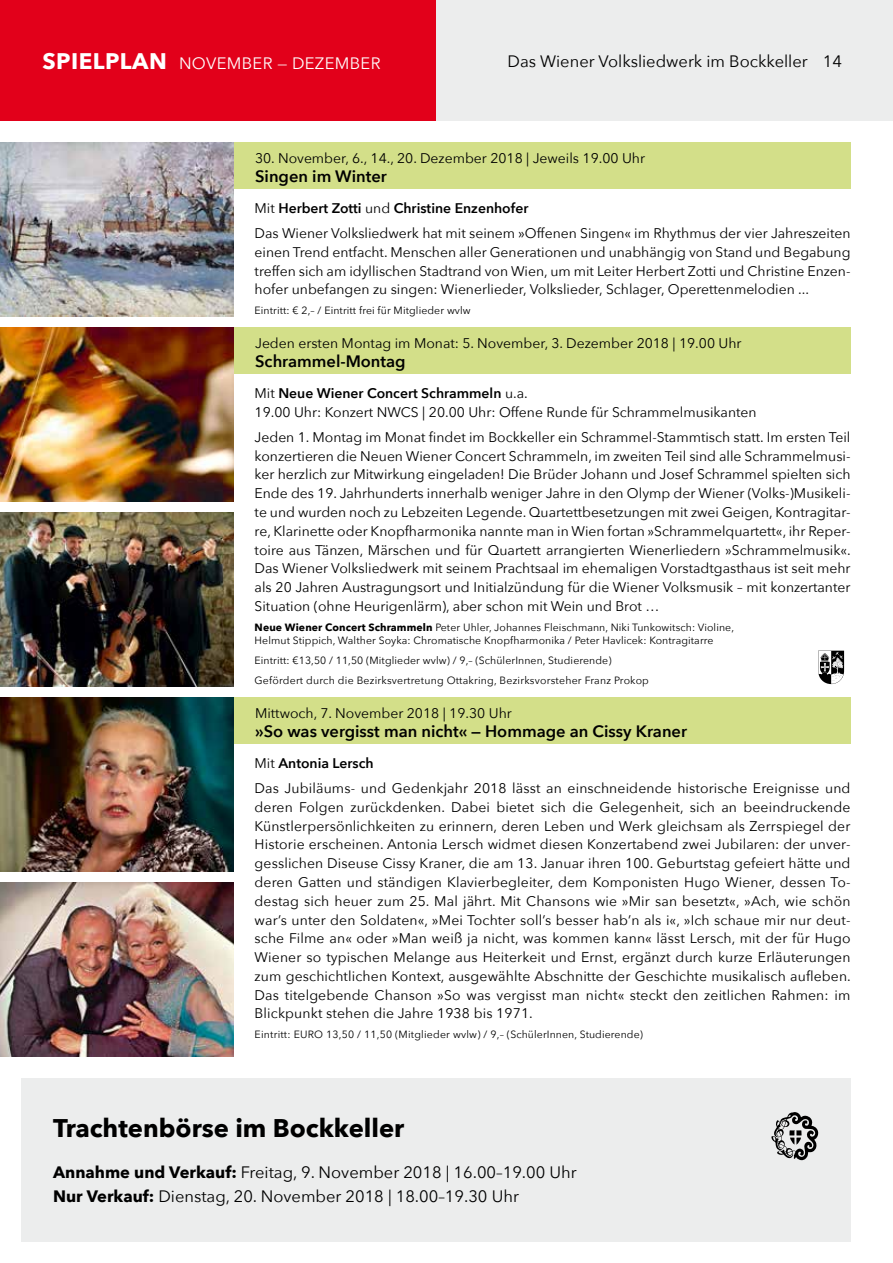
<style>
.page{position:relative;width:893px;height:1263px;background:#fff}
.page>*{position:absolute;margin:0;border:0;box-sizing:border-box;transform-origin:0 0}
.t1{font:700 25.5px "Avenir Next";color:#000}
.t2{font:700 22.5px "Avenir Next";letter-spacing:.02em;color:#fff}
.t3{font:16.5px/24px "Avenir Next";color:#000}
.t4{font:600 16.5px "Avenir Next";color:#000}
.t5{font:16.5px "Avenir Next";color:#fff}
.t6{font:13.95px/18.8px "Avenir Next";color:#000}
.t7{font:10.5px/13.5px "Avenir Next";letter-spacing:.01em;color:#000}
.s1{font-weight:400;font-size:16.5px}
.s2{font-weight:600}
.s3{font-weight:700}
</style>
<div class="page">
<div style="left:0;top:0;width:893px;height:121px;background:#eceded"></div>
<div style="left:0;top:0;width:436px;height:121px;background:#e2001a"></div>
<img style="left:0;top:882px;width:234px;height:175px">
<img style="left:0;top:697px;width:234px;height:175px">
<div style="left:234px;top:697px;width:616px;height:47px;background:#d3df89"></div>
<img style="left:0;top:512px;width:234px;height:175px">
<img style="left:0;top:327px;width:234px;height:175px">
<div style="left:234px;top:327px;width:616px;height:47px;background:#d3df89"></div>
<img style="left:0;top:142px;width:234px;height:175px">
<div style="left:234px;top:142px;width:616px;height:47px;background:#d3df89"></div>
<svg style="left:818px;top:651px;width:26px;height:33px"></svg>
<div style="left:21px;top:1078px;width:829px;height:164px;background:#eceded"></div>
<svg style="left:771px;top:1112px;width:47px;height:48px"></svg>
<h2 class="t2" style="left:43px;top:42px;width:162px">SPIELPLAN <span class="s1">November</span></h2>
<p class="t5" style="left:277px;top:49px;width:40px">— Dezember</p>
<p class="t3" style="left:508px;top:49px;width:336px">Das Wiener Volksliedwerk im Bockkeller 14</p>
<p class="t6" style="left:255px;top:148px;width:391px">30. November, 6., 14., 20. Dezember 2018 | Jeweils 19.00 Uhr</p>
<p class="t4" style="left:255px;top:162px;width:133px">Singen im Winter</p>
<p class="t6" style="left:255px;top:195px;width:597px;line-height:25.2px">Mit <span class="s2">Herbert Zotti</span> und <span class="s2">Christine Enzenhofer<br></span>Das Wiener Volksliedwerk hat mit seinem »Offenen Singen« im Rhythmus der vier Jahreszeiten</p>
<p class="t6" style="left:255px;top:242px;width:597px;text-align:justify">einen Trend entfacht. Menschen aller Generationen und unabhängig von Stand und Begabung treffen sich am idyllischen Stadtrand von Wien, um mit Leiter Herbert Zotti und Christine Enzen&shy;hofer unbefangen zu singen: Wienerlieder, Volkslieder, Schlager, Operettenmelodien ...</p>
<p class="t7" style="left:255px;top:303px;width:218px">Eintritt: € 2,– / Eintritt frei für Mitglieder wvlw</p>
<p class="t6" style="left:255px;top:333px;width:488px">Jeden ersten Montag im Monat: 5. November, 3. Dezember 2018 | 19.00 Uhr</p>
<p class="t4" style="left:255px;top:347px;width:152px">Schrammel-Montag</p>
<p class="t6" style="left:255px;top:383px;width:503px">Mit <span class="s2">Neue Wiener Concert Schrammeln</span> u.a.<br>19.00 Uhr: Konzert NWCS | 20.00 Uhr: Offene Runde für Schrammelmusikanten</p>
<p class="t6" style="left:255px;top:427px;width:598px;text-align:justify">Jeden 1. Montag im Monat findet im Bockkeller ein Schrammel-Stammtisch statt. Im ersten Teil konzertieren die Neuen Wiener Concert Schrammeln, im zweiten Teil sind alle Schrammelmusi&shy;ker herzlich zur Mitwirkung eingeladen! Die Brüder Johann und Josef Schrammel spielten sich Ende des 19. Jahrhunderts innerhalb weniger Jahre in den Olymp der Wiener (Volks-)Musikeli&shy;te und wurden noch zu Lebzeiten Legende. Quartettbesetzungen mit zwei Geigen, Kontragitar&shy;re, Klarinette oder Knopfharmonika nannte man in Wien fortan »Schrammelquartett«, ihr Reper&shy;toire aus Tänzen, Märschen und für Quartett arrangierten Wienerliedern »Schrammelmusik«.<br>Das Wiener Volksliedwerk mit seinem Prachtsaal im ehemaligen Vorstadtgasthaus ist seit mehr als 20 Jahren Austragungsort und Initialzündung für die Wiener Volksmusik – mit konzertanter Situation (ohne Heurigenlärm), aber schon mit Wein und Brot …</p>
<p class="t7" style="left:255px;top:620px;width:481px"><span class="s3">Neue Wiener Concert Schrammeln</span> Peter Uhler, Johannes Fleischmann, Niki Tunkowitsch: Violine,<br>Helmut Stippich, Walther Soyka: Chromatische Knopfharmonika / Peter Havlicek: Kontragitarre</p>
<p class="t7" style="left:255px;top:650px;width:396px;line-height:20px">Eintritt: €13,50 / 11,50 (Mitglieder wvlw) / 9,– (SchülerInnen, Studierende)<br>Gefördert durch die Bezirksvertretung Ottakring, Bezirksvorsteher Franz Prokop</p>
<p class="t6" style="left:255px;top:703px;width:258px">Mittwoch, 7. November 2018 | 19.30 Uhr</p>
<p class="t4" style="left:255px;top:717px;width:433px">»So was vergisst man nicht« — Hommage an Cissy Kraner</p>
<p class="t6" style="left:255px;top:750px;width:597px;line-height:25.2px">Mit <span class="s2">Antonia Lersch<br></span>Das Jubiläums- und Gedenkjahr 2018 lässt an einschneidende historische Ereignisse und</p>
<p class="t6" style="left:255px;top:797px;width:598px;text-align:justify">deren Folgen zurückdenken. Dabei bietet sich die Gelegenheit, sich an beeindruckende Künstlerpersönlichkeiten zu erinnern, deren Leben und Werk gleichsam als Zerrspiegel der Historie erscheinen. Antonia Lersch widmet diesen Konzertabend zwei Jubilaren: der unver&shy;gesslichen Diseuse Cissy Kraner, die am 13. Januar ihren 100. Geburtstag gefeiert hätte und deren Gatten und ständigen Klavierbegleiter, dem Komponisten Hugo Wiener, dessen To&shy;destag sich heuer zum 25. Mal jährt. Mit Chansons wie »Mir san besetzt«, »Ach, wie schön war’s unter den Soldaten«, »Mei Tochter soll’s besser hab’n als i«, »Ich schaue mir nur deut&shy;sche Filme an« oder »Man weiß ja nicht, was kommen kann« lässt Lersch, mit der für Hugo Wiener so typischen Melange aus Heiterkeit und Ernst, ergänzt durch kurze Erläuterungen zum geschichtlichen Kontext, ausgewählte Abschnitte der Geschichte musikalisch aufleben.<br>Das titelgebende Chanson »So was vergisst man nicht« steckt den zeitlichen Rahmen: im Blickpunkt stehen die Jahre 1938 bis 1971.</p>
<p class="t7" style="left:255px;top:1027px;width:390px">Eintritt: EURO 13,50 / 11,50 (Mitglieder wvlw) / 9,– (SchülerInnen, Studierende)</p>
<h1 class="t1" style="left:53px;top:1106px;width:353px">Trachtenbörse im Bockkeller</h1>
<p class="t3" style="left:53px;top:1159px;width:525px"><span class="s3">Annahme und Verkauf:</span> Freitag, 9. November 2018 | 16.00–19.00 Uhr<br><span class="s3">Nur Verkauf:</span> Dienstag, 20. November 2018 | 18.00–19.30 Uhr</p>
</div>
